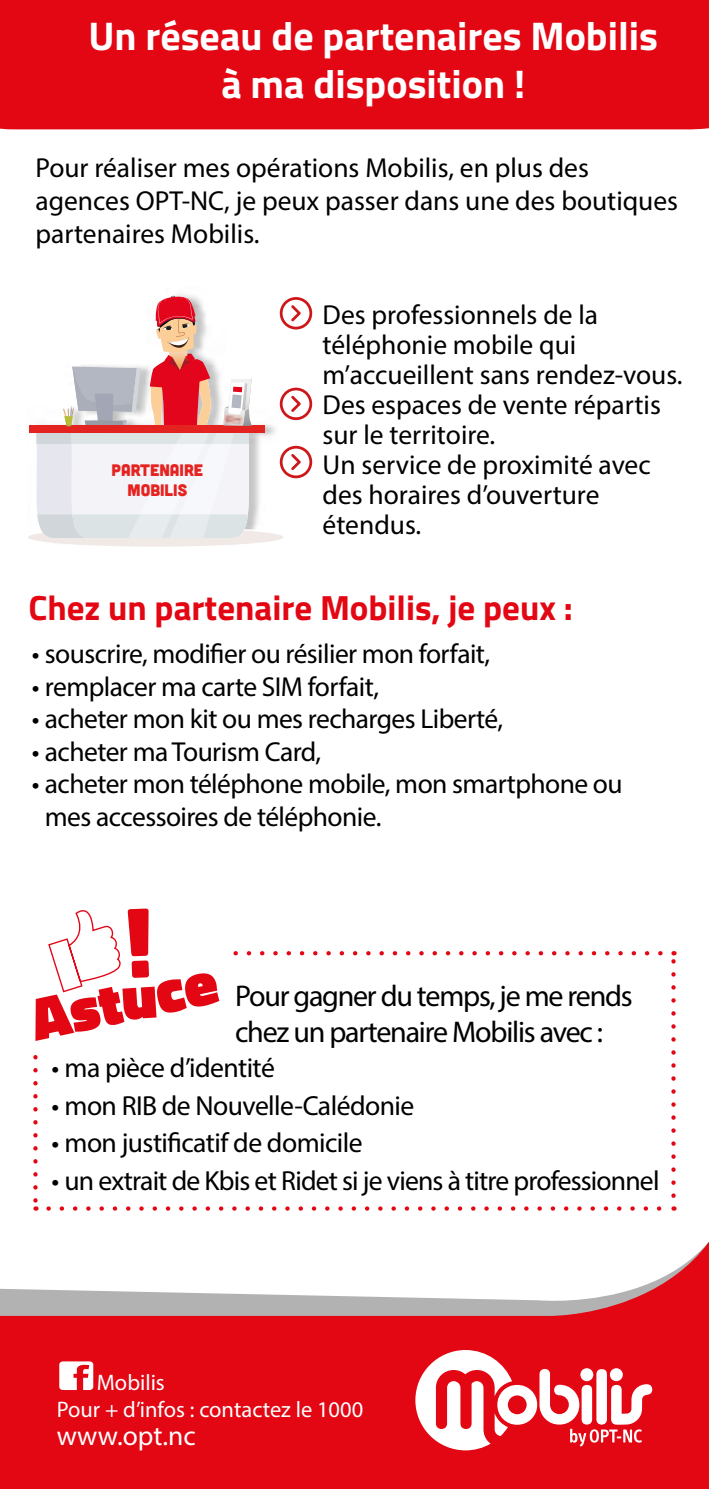
<style>
.page{position:relative;width:709px;height:1489px;background:#fff}
.page>*{position:absolute;margin:0;border:0;box-sizing:border-box;transform-origin:0 0}
.t1{font:700 40px/48px "Titillium";color:#fff;text-align:center}
.t2{font:700 35px "Titillium";color:#e30613}
.t3{font:30px/36px "Myriad Pro";letter-spacing:-.04em;color:#000}
.t4{font:27.75px "Myriad Pro";letter-spacing:-.02em;color:#000}
.t5{font:27.5px/30px "Myriad Pro";color:#000}
.t6{font:27.5px/32.5px "Myriad Pro";letter-spacing:-.02em;color:#000}
.t7{font:27.5px "Myriad Pro";color:#fff}
.t8{font:22.5px/27.5px "Myriad Pro";color:#fff}
.t9{font:16.75px/20px "Cubano";color:#e52321;text-align:center}
</style>
<div class="page">
<div style="left:0;top:0;width:709px;height:129px;background:#e30613"></div>
<svg style="left:0;top:1129px;width:709px;height:359px;fill:#e30613"></svg>
<svg style="left:59px;top:1361px;width:34px;height:28px"></svg>
<img style="left:31px;top:294px;width:251px;height:253px">
<div style="left:28px;top:528px;width:255px;height:18px;background:#f0e9e6;border-radius:50%"></div>
<svg style="left:29px;top:295px;width:235px;height:244px"></svg>
<svg style="left:280px;top:297px;width:33px;height:32px"></svg>
<svg style="left:280px;top:387px;width:33px;height:33px"></svg>
<svg style="left:280px;top:446px;width:33px;height:32px"></svg>
<svg style="left:415px;top:1349px;width:237px;height:101px"></svg>
<svg style="left:33px;top:910px;width:642px;height:300px"></svg>
<h1 class="t1" style="left:89px;top:10px;width:571px">Un réseau de partenaires Mobilis à ma disposition !</h1>
<p class="t5" style="left:35px;top:150px;width:644px;line-height:33px">Pour réaliser mes opérations Mobilis, en plus des agences OPT-NC, je peux passer dans une des boutiques partenaires Mobilis.</p>
<p class="t9" style="left:112px;top:460px;width:93px">PARTENAIRE<br>MOBILIS</p>
<p class="t5" style="left:322px;top:299px;width:361px">Des professionnels de la téléphonie mobile qui m’accueillent sans rendez-vous.<br>Des espaces de vente répartis sur le territoire.<br>Un service de proximité avec des horaires d’ouverture étendus.</p>
<p class="t2" style="left:28px;top:581px;width:546px">Chez un partenaire Mobilis, je peux :</p>
<p class="t6" style="left:32px;top:637px;width:460px">• souscrire, modifier ou résilier mon forfait,</p>
<p class="t6" style="left:32px;top:669px;width:348px">• remplacer ma carte SIM forfait,</p>
<p class="t6" style="left:32px;top:702px;width:473px">• acheter mon kit ou mes recharges Liberté,</p>
<p class="t6" style="left:32px;top:734px;width:291px">• acheter ma Tourism Card,</p>
<p class="t6" style="left:45px;top:767px;width:579px;text-indent:-13px">• acheter mon téléphone mobile, mon smartphone ou mes accessoires de téléphonie.</p>
<p class="t3" style="left:235px;top:977px;width:399px">Pour gagner du temps, je me rends chez un partenaire Mobilis avec :</p>
<p class="t4" style="left:51px;top:1050px;width:225px">• ma pièce d’identité</p>
<p class="t4" style="left:51px;top:1088px;width:364px">• mon RIB de Nouvelle-Calédonie</p>
<p class="t4" style="left:51px;top:1125px;width:313px">• mon justificatif de domicile</p>
<p class="t4" style="left:51px;top:1163px;width:609px">• un extrait de Kbis et Ridet si je viens à titre professionnel</p>
<p class="t8" style="left:57px;top:1367px;width:308px;text-indent:40px">Mobilis<br>Pour + d’infos : contactez le 1000</p>
<p class="t7" style="left:57px;top:1418px;width:141px">www.opt.nc</p>
</div>
